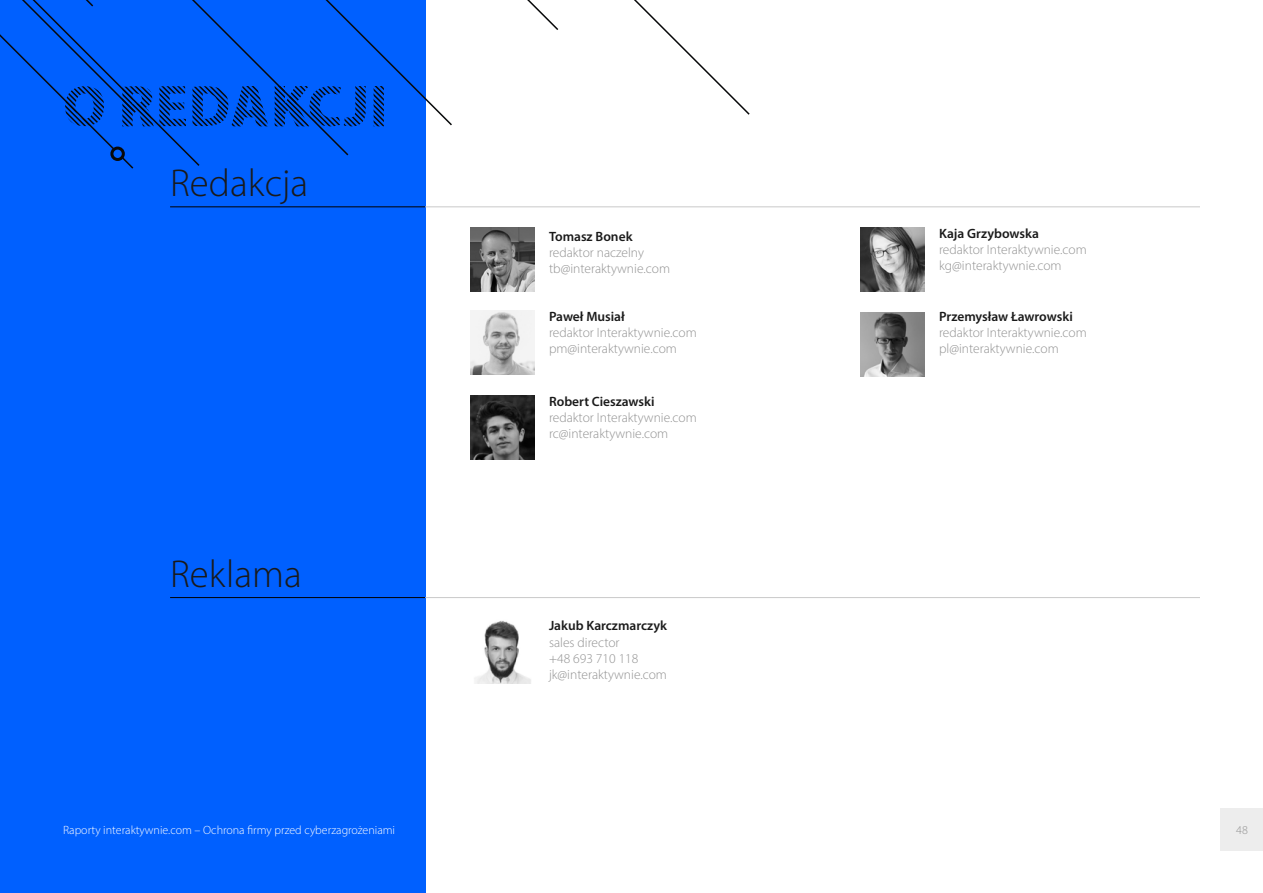
<style>
.page{position:relative;width:1263px;height:893px;background:#fff}
.page>*{position:absolute;margin:0;border:0;box-sizing:border-box;transform-origin:0 0}
.t1{font:300 39px "Myriad Pro";color:#1a1a1a}
.t2{font:300 13.5px/16.2px "Myriad Pro";color:#929292}
.t3{font:600 13.5px "Myriad Pro";color:#1a1a1a}
.t4{font:300 12px "Myriad Pro";color:#fff}
.t5{font:300 12px "Myriad Pro";color:#929292}
</style>
<div class="page">
<div style="left:0;top:0;width:425px;height:893px;background:#0060ff"></div>
<div style="left:1220px;top:809px;width:43px;height:42px;background:#ededed"></div>
<svg style="left:0;top:0;width:559px;height:170px"></svg>
<div style="left:110px;top:147px;width:15px;height:14px;border:3px solid #08090a;border-radius:50%"></div>
<hr style="left:170px;top:206px;width:255px;height:1px;background:#000">
<hr style="left:425px;top:206px;width:775px;height:1px;background:#c9c9c9">
<hr style="left:170px;top:597px;width:255px;height:1px;background:#000">
<hr style="left:425px;top:597px;width:775px;height:1px;background:#c9c9c9">
<img style="left:470px;top:311px;width:64px;height:63px">
<img style="left:470px;top:228px;width:64px;height:63px">
<img style="left:860px;top:228px;width:64px;height:64px">
<img style="left:470px;top:396px;width:64px;height:63px">
<img style="left:860px;top:313px;width:64px;height:64px">
<img style="left:474px;top:621px;width:57px;height:62px">
<h1 class="t1" style="left:170px;top:160px;width:140px">Redakcja</h1>
<h1 class="t1" style="left:170px;top:550px;width:133px">Reklama</h1>
<p class="t3" style="left:549px;top:228px;width:85px">Tomasz Bonek</p>
<p class="t2" style="left:549px;top:244px;width:123px">redaktor naczelny tb@interaktywnie.com</p>
<p class="t3" style="left:549px;top:308px;width:77px">Paweł Musiał</p>
<p class="t2" style="left:549px;top:324px;width:149px">redaktor Interaktywnie.com pm@interaktywnie.com</p>
<p class="t3" style="left:549px;top:393px;width:107px">Robert Cieszawski</p>
<p class="t2" style="left:549px;top:409px;width:149px">redaktor Interaktywnie.com rc@interaktywnie.com</p>
<p class="t3" style="left:549px;top:617px;width:119px">Jakub Karczmarczyk</p>
<p class="t2" style="left:549px;top:634px;width:119px">sales director<br>+48 693 710 118 jk@interaktywnie.com</p>
<p class="t3" style="left:939px;top:225px;width:101px">Kaja Grzybowska</p>
<p class="t2" style="left:939px;top:241px;width:149px">redaktor Interaktywnie.com kg@interaktywnie.com</p>
<p class="t3" style="left:939px;top:308px;width:135px">Przemysław Ławrowski</p>
<p class="t2" style="left:939px;top:324px;width:149px">redaktor Interaktywnie.com pl@interaktywnie.com</p>
<p class="t4" style="left:63px;top:823px;width:334px">Raporty interaktywnie.com – Ochrona firmy przed cyberzagrożeniami</p>
<p class="t5" style="left:1236px;top:823px;width:13px">48</p>
</div>
